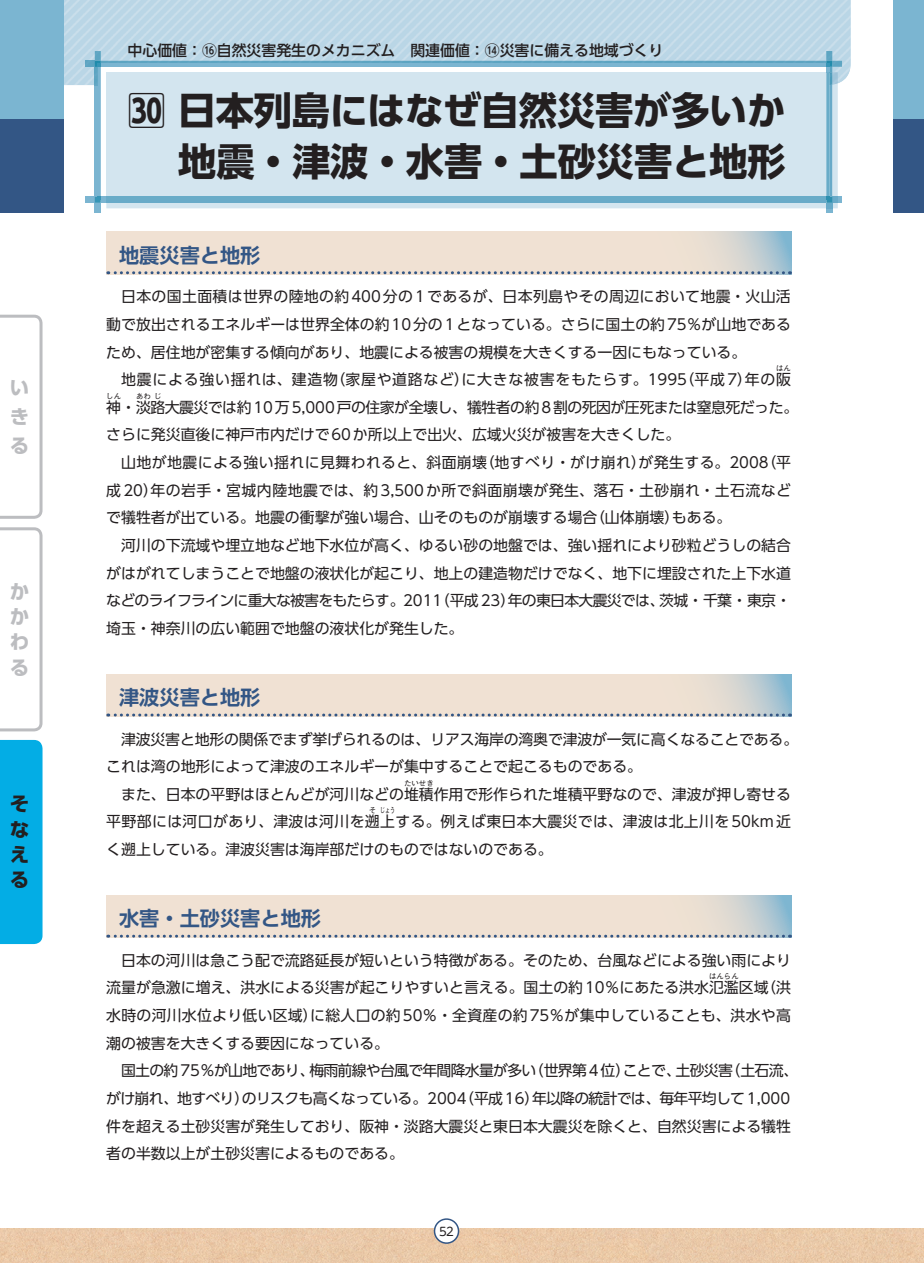
<style>
.page{position:relative;width:924px;height:1263px;background:#fff}
.page>*{position:absolute;margin:0;border:0;box-sizing:border-box;transform-origin:0 0}
.t1{font:700 38.25px/51px "UD Shin Go Pro";letter-spacing:-.01em;color:#231f20}
.t2{font:700 20.25px "UD Shin Go Pro De";color:#335685}
.t3{font:700 19.5px/25.3px "UD Shin Go Pro";color:#bcbdc0;text-align:justify}
.t4{font:700 19.5px/25.3px "UD Shin Go Pro";color:#231f20;text-align:justify}
.t5{font:14.85px/27.6px "UD Shin Go Pro";color:#231f20}
.t6{font:14.85px "UD Shin Go Pro";letter-spacing:.03em;color:#231f20}
.t7{font:14.85px "UD Shin Go Pro";letter-spacing:-.05em;color:#231f20}
.t8{font:14.85px "UD Shin Go Pro";letter-spacing:-.035em;color:#231f20}
.t9{font:14.85px "UD Shin Go Pro";letter-spacing:.05em;color:#231f20}
.t10{font:14.85px "UD Shin Go Pro";letter-spacing:.025em;color:#231f20}
.t11{font:500 14.85px "UD Shin Go Pro";color:#231f20}
.t12{font:11.7px "UD Shin M Go Pro";color:#231f20}
.t13{font:7.5px "UD Shin Go Pro";color:#231f20}
.t14{font:7.5px "UD Shin Go Pro";color:#231f20;scale:.67 1}
</style>
<div class="page">
<img style="left:64px;top:0;width:786px;height:85px">
<div style="left:893px;top:0;width:31px;height:119px;background:#7bb5d1"></div>
<div style="left:893px;top:119px;width:31px;height:94px;background:#335685"></div>
<div style="left:0;top:0;width:64px;height:119px;background:#7bb5d1"></div>
<div style="left:0;top:119px;width:64px;height:94px;background:#335685"></div>
<img style="left:0;top:1229px;width:924px;height:34px">
<img style="left:95px;top:51px;width:737px;height:10px">
<svg style="left:106px;top:232px;width:685px;height:42px;background:#eaded2"></svg>
<svg style="left:108px;top:271px;width:675px;height:3px;background:#a9aeb6"></svg>
<svg style="left:106px;top:674px;width:685px;height:42px;background:#eaded2"></svg>
<svg style="left:108px;top:713px;width:675px;height:3px;background:#afb2b9"></svg>
<svg style="left:106px;top:895px;width:685px;height:43px;background:#e9ded2"></svg>
<svg style="left:108px;top:935px;width:675px;height:3px;background:#aaaeb7"></svg>
<div style="left:434px;top:1219px;width:24px;height:24px;background:#fff;border-radius:50%"></div>
<div style="left:434px;top:1218px;width:25px;height:26px;border:2px solid #335685;border-radius:50%"></div>
<svg style="left:0;top:314px;width:43px;height:205px"></svg>
<svg style="left:0;top:527px;width:43px;height:205px"></svg>
<div style="left:0;top:740px;width:43px;height:204px;background:#03ade5"></div>
<svg style="left:85px;top:61px;width:757px;height:152px;background:#cce1ec"></svg>
<h3 class="t3" style="left:10px;top:372px;width:20px;line-height:29.2px">いきる</h3>
<h3 class="t3" style="left:10px;top:578px;width:20px">かかわる</h3>
<h3 class="t4" style="left:10px;top:791px;width:20px">そなえる</h3>
<p class="t11" style="left:128px;top:39px;width:537px">中心価値：⑯自然災害発生のメカニズム　関連価値：⑭災害に備える地域づくり</p>
<h1 class="t1" style="left:178px;top:84px;width:609px">日本列島にはなぜ自然災害が多いか地震・津波・水害・土砂災害と地形</h1>
<h2 class="t2" style="left:119px;top:239px;width:143px">地震災害と地形</h2>
<p class="t5" style="left:106px;top:282px;width:686px;text-align:justify;text-indent:15px">日本の国土面積は世界の陸地の約400分の1であるが、日本列島やその周辺において地震・火山活動で放出されるエネルギーは世界全体の約10分の1となっている。さらに国土の約75％が山地であるため、居住地が密集する傾向があり、地震による被害の規模を大きくする一因にもなっている。</p>
<p class="t9" style="left:121px;top:367px;width:671px">地震による強い揺れは、建造物（家屋や道路など）に大きな被害をもたらす。1995（平成7）年の阪</p>
<p class="t13" style="left:776px;top:362px;width:16px">はん</p>
<p class="t8" style="left:106px;top:395px;width:694px">神・淡路大震災では約 10 万 5,000 戸の住家が全壊し、犠牲者の約 8 割の死因が圧死または窒息死だった。</p>
<p class="t13" style="left:106px;top:390px;width:16px">しん</p>
<p class="t13" style="left:136px;top:390px;width:27px">あわじ</p>
<p class="t5" style="left:106px;top:421px;width:575px">さらに発災直後に神戸市内だけで60か所以上で出火、広域火災が被害を大きくした。</p>
<p class="t6" style="left:121px;top:450px;width:671px">山地が地震による強い揺れに見舞われると、斜面崩壊（地すべり・がけ崩れ）が発生する。2008（平</p>
<p class="t6" style="left:106px;top:478px;width:686px">成20）年の岩手・宮城内陸地震では、約3,500か所で斜面崩壊が発生、落石・土砂崩れ・土石流など</p>
<p class="t5" style="left:106px;top:503px;width:627px">で犠牲者が出ている。地震の衝撃が強い場合、山そのものが崩壊する場合（山体崩壊）もある。</p>
<p class="t5" style="left:121px;top:531px;width:671px">河川の下流域や埋立地など地下水位が高く、ゆるい砂の地盤では、強い揺れにより砂粒どうしの結合</p>
<p class="t5" style="left:106px;top:559px;width:686px">がはがれてしまうことで地盤の液状化が起こり、地上の建造物だけでなく、地下に埋設された上下水道</p>
<p class="t7" style="left:106px;top:589px;width:686px">などのライフラインに重大な被害をもたらす。2011（平成 23）年の東日本大震災では、茨城・千葉・東京・</p>
<p class="t5" style="left:106px;top:614px;width:359px">埼玉・神奈川の広い範囲で地盤の液状化が発生した。</p>
<h2 class="t2" style="left:119px;top:681px;width:143px">津波災害と地形</h2>
<p class="t5" style="left:106px;top:725px;width:693px;text-indent:15px">津波災害と地形の関係でまず挙げられるのは、リアス海岸の湾奥で津波が一気に高くなることである。これは湾の地形によって津波のエネルギーが集中することで起こるものである。</p>
<p class="t5" style="left:121px;top:780px;width:671px">また、日本の平野はほとんどが河川などの堆積作用で形作られた堆積平野なので、津波が押し寄せる</p>
<p class="t13" style="left:404px;top:777px;width:31px">たいせき</p>
<p class="t10" style="left:106px;top:810px;width:686px">平野部には河口があり、津波は河川を遡上する。例えば東日本大震災では、津波は北上川を50km近</p>
<p class="t13" style="left:369px;top:804px;width:9px">そ</p>
<p class="t14" style="left:380px;top:804px;width:24px">じょう</p>
<p class="t5" style="left:106px;top:835px;width:448px">く遡上している。津波災害は海岸部だけのものではないのである。</p>
<h2 class="t2" style="left:119px;top:902px;width:203px">水害・土砂災害と地形</h2>
<p class="t5" style="left:106px;top:946px;width:686px;text-align:right">日本の河川は急こう配で流路延長が短いという特徴がある。そのため、台風などによる強い雨により流量が急激に増え、洪水による災害が起こりやすいと言える。国土の約10％にあたる洪水氾濫区域（洪</p>
<p class="t13" style="left:709px;top:970px;width:31px">はんらん</p>
<p class="t5" style="left:106px;top:1001px;width:686px">水時の河川水位より低い区域）に総人口の約50％・全資産の約75％が集中していることも、洪水や高潮の被害を大きくする要因になっている。</p>
<p class="t5" style="left:106px;top:1056px;width:694px;text-indent:15px">国土の約 75％が山地であり、梅雨前線や台風で年間降水量が多い（世界第 4 位）ことで、土砂災害（土石流、がけ崩れ、地すべり）のリスクも高くなっている。2004（平成 16）年以降の統計では、毎年平均して 1,000件を超える土砂災害が発生しており、阪神・淡路大震災と東日本大震災を除くと、自然災害による犠牲者の半数以上が土砂災害によるものである。</p>
<p class="t12" style="left:439px;top:1221px;width:17px">52</p>
</div>
